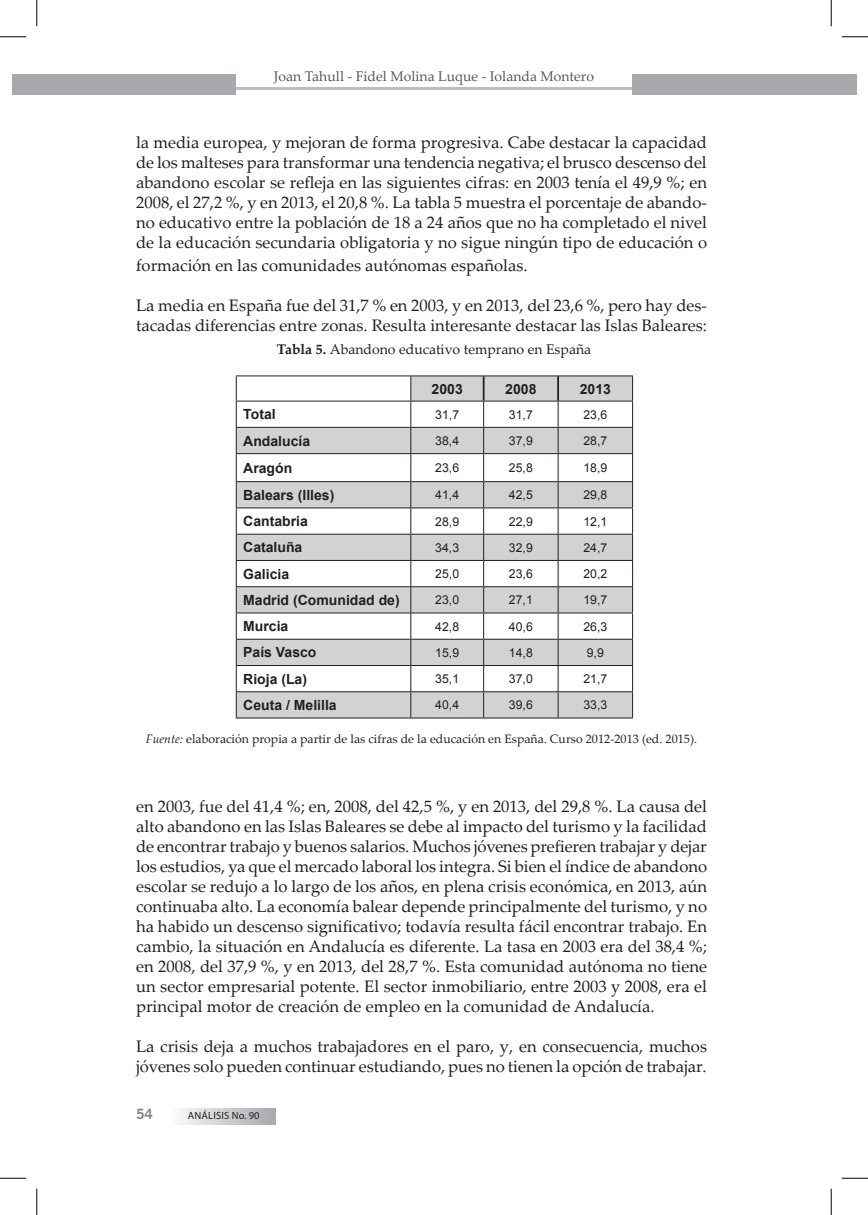
<style>
.page{position:relative;width:868px;height:1215px;background:#fff}
.page>*{position:absolute;margin:0;border:0;box-sizing:border-box;transform-origin:0 0}
.C__de_texto{font:16.62px/19.9px "Palatino Linotype";color:#231f20;text-align:justify}
.T_Tabla{font:700 14px "Arial";color:#231f20}
.t1{font:14px "Palatino Linotype";color:#57585a}
.Figura{font:14px "Palatino Linotype";color:#231f20}
.t2{font:700 14px "News Gothic BT";color:#808285}
.Tabla{font:12.25px "Arial";color:#231f20}
.Fuente{font:12.25px "Palatino Linotype";color:#231f20}
.Tabla-2{font:12.25px "Arial";color:#231f20}
.t3{font:10.5px "Myriad Pro";letter-spacing:.02em;color:#231f20}
.s1{font-weight:700}
.s2{font-style:italic}
</style>
<div class="page">
<div style="left:170px;top:1108px;width:106px;height:16px;background:linear-gradient(to right,#fdfdfd,#a7a8ac)"></div>
<svg style="left:235px;top:87px;width:397px;height:3px"></svg>
<div style="left:830px;top:74px;width:25px;height:20px;background:#a8a9ad"></div>
<div style="left:632px;top:74px;width:198px;height:20px;background:#a8a9ad"></div>
<div style="left:12px;top:74px;width:223px;height:20px;background:#a8a9ad"></div>
<hr style="left:236px;top:375px;width:174px;height:1px;background:#231f20">
<hr style="left:410px;top:375px;width:73px;height:1px;background:#231f20">
<hr style="left:483px;top:375px;width:75px;height:1px;background:#231f20">
<hr style="left:558px;top:375px;width:74px;height:1px;background:#231f20">
<hr style="left:236px;top:717px;width:174px;height:1px;background:#231f20">
<hr style="left:410px;top:717px;width:73px;height:1px;background:#231f20">
<hr style="left:483px;top:717px;width:75px;height:1px;background:#231f20">
<hr style="left:558px;top:717px;width:74px;height:1px;background:#231f20">
<svg style="left:236px;top:376px;width:397px;height:341px"></svg>
<svg style="left:0;top:36px;width:26px;height:1px"></svg>
<svg style="left:841px;top:36px;width:26px;height:1px"></svg>
<svg style="left:0;top:1177px;width:26px;height:1px"></svg>
<svg style="left:841px;top:1177px;width:26px;height:1px"></svg>
<svg style="left:36px;top:0;width:1px;height:26px"></svg>
<svg style="left:36px;top:1188px;width:1px;height:26px"></svg>
<svg style="left:830px;top:0;width:1px;height:26px"></svg>
<svg style="left:830px;top:1188px;width:1px;height:26px"></svg>
<p class="t1" style="left:274px;top:66px;width:321px">Joan Tahull - Fidel Molina Luque - Iolanda Montero</p>
<p class="C__de_texto" style="left:136px;top:132px;width:572px">la media europea, y mejoran de forma progresiva. Cabe destacar la capacidad de los malteses para transformar una tendencia negativa; el brusco descenso del abandono escolar se refleja en las siguientes cifras: en 2003 tenía el 49,9 %; en 2008, el 27,2 %, y en 2013, el 20,8 %. La tabla 5 muestra el porcentaje de abando&shy;no educativo entre la población de 18 a 24 años que no ha completado el nivel de la educación secundaria obligatoria y no sigue ningún tipo de educación o</p>
<p class="C__de_texto" style="left:136px;top:255px;width:393px">formación en las comunidades autónomas españolas.</p>
<p class="C__de_texto" style="left:136px;top:294px;width:572px">La media en España fue del 31,7 % en 2003, y en 2013, del 23,6 %, pero hay des&shy;tacadas diferencias entre zonas. Resulta interesante destacar las Islas Baleares:</p>
<p class="Figura" style="left:277px;top:339px;width:316px"><span class="s1">Tabla 5.</span> Abandono educativo temprano en España</p>
<p class="T_Tabla" style="left:431px;top:379px;width:33px">2003</p>
<p class="T_Tabla" style="left:505px;top:379px;width:33px">2008</p>
<p class="T_Tabla" style="left:579px;top:379px;width:33px">2013</p>
<p class="T_Tabla" style="left:243px;top:405px;width:34px">Total</p>
<p class="Tabla-2" style="left:435px;top:406px;width:25px">31,7</p>
<p class="Tabla-2" style="left:508px;top:406px;width:25px">31,7</p>
<p class="Tabla-2" style="left:583px;top:406px;width:25px">23,6</p>
<p class="T_Tabla" style="left:243px;top:431px;width:68px">Andalucía</p>
<p class="Tabla" style="left:435px;top:432px;width:25px">38,4</p>
<p class="Tabla" style="left:508px;top:432px;width:25px">37,9</p>
<p class="Tabla" style="left:583px;top:432px;width:25px">28,7</p>
<p class="T_Tabla" style="left:243px;top:458px;width:50px">Aragón</p>
<p class="Tabla" style="left:435px;top:460px;width:25px">23,6</p>
<p class="Tabla" style="left:508px;top:460px;width:25px">25,8</p>
<p class="Tabla" style="left:583px;top:460px;width:25px">18,9</p>
<p class="T_Tabla" style="left:243px;top:486px;width:93px">Balears (Illes)</p>
<p class="Tabla" style="left:435px;top:487px;width:25px">41,4</p>
<p class="Tabla" style="left:508px;top:487px;width:25px">42,5</p>
<p class="Tabla" style="left:583px;top:487px;width:25px">29,8</p>
<p class="T_Tabla" style="left:243px;top:512px;width:66px">Cantabria</p>
<p class="Tabla" style="left:435px;top:513px;width:25px">28,9</p>
<p class="Tabla" style="left:508px;top:513px;width:25px">22,9</p>
<p class="Tabla" style="left:583px;top:513px;width:25px">12,1</p>
<p class="T_Tabla" style="left:243px;top:538px;width:61px">Cataluña</p>
<p class="Tabla" style="left:435px;top:539px;width:25px">34,3</p>
<p class="Tabla" style="left:508px;top:539px;width:25px">32,9</p>
<p class="Tabla" style="left:583px;top:539px;width:25px">24,7</p>
<p class="T_Tabla" style="left:243px;top:564px;width:47px">Galicia</p>
<p class="Tabla" style="left:435px;top:565px;width:25px">25,0</p>
<p class="Tabla" style="left:508px;top:565px;width:25px">23,6</p>
<p class="Tabla" style="left:583px;top:565px;width:25px">20,2</p>
<p class="T_Tabla" style="left:243px;top:591px;width:158px">Madrid (Comunidad de)</p>
<p class="Tabla" style="left:435px;top:592px;width:25px">23,0</p>
<p class="Tabla" style="left:508px;top:592px;width:25px">27,1</p>
<p class="Tabla" style="left:583px;top:592px;width:25px">19,7</p>
<p class="T_Tabla" style="left:243px;top:617px;width:47px">Murcia</p>
<p class="Tabla" style="left:435px;top:618px;width:25px">42,8</p>
<p class="Tabla" style="left:508px;top:618px;width:25px">40,6</p>
<p class="Tabla" style="left:583px;top:618px;width:25px">26,3</p>
<p class="T_Tabla" style="left:243px;top:643px;width:75px">País Vasco</p>
<p class="Tabla" style="left:435px;top:644px;width:25px">15,9</p>
<p class="Tabla" style="left:508px;top:644px;width:25px">14,8</p>
<p class="Tabla" style="left:586px;top:644px;width:19px">9,9</p>
<p class="T_Tabla" style="left:243px;top:669px;width:65px">Rioja (La)</p>
<p class="Tabla" style="left:435px;top:670px;width:25px">35,1</p>
<p class="Tabla" style="left:508px;top:670px;width:25px">37,0</p>
<p class="Tabla" style="left:583px;top:670px;width:25px">21,7</p>
<p class="T_Tabla" style="left:243px;top:696px;width:95px">Ceuta / Melilla</p>
<p class="Tabla" style="left:435px;top:697px;width:25px">40,4</p>
<p class="Tabla" style="left:508px;top:697px;width:25px">39,6</p>
<p class="Tabla" style="left:583px;top:697px;width:25px">33,3</p>
<p class="Fuente" style="left:146px;top:730px;width:552px"><span class="s2">Fuente:</span> elaboración propia a partir de las cifras de la educación en España. Curso 2012-2013 (ed. 2015).</p>
<p class="C__de_texto" style="left:136px;top:796px;width:572px">en 2003, fue del 41,4 %; en, 2008, del 42,5 %, y en 2013, del 29,8 %. La causa del alto abandono en las Islas Baleares se debe al impacto del turismo y la facilidad de encontrar trabajo y buenos salarios. Muchos jóvenes prefieren trabajar y dejar los estudios, ya que el mercado laboral los integra. Si bien el índice de abandono escolar se redujo a lo largo de los años, en plena crisis económica, en 2013, aún continuaba alto. La economía balear depende principalmente del turismo, y no ha habido un descenso significativo; todavía resulta fácil encontrar trabajo. En cambio, la situación en Andalucía es diferente. La tasa en 2003 era del 38,4 %; en 2008, del 37,9 %, y en 2013, del 28,7 %. Esta comunidad autónoma no tiene un sector empresarial potente. El sector inmobiliario, entre 2003 y 2008, era el principal motor de creación de empleo en la comunidad de Andalucía.</p>
<p class="C__de_texto" style="left:136px;top:1035px;width:572px">La crisis deja a muchos trabajadores en el paro, y, en consecuencia, muchos jóvenes solo pueden continuar estudiando, pues no tienen la opción de trabajar.</p>
<p class="t2" style="left:136px;top:1105px;width:18px">54</p>
<p class="t3" style="left:188px;top:1108px;width:73px">ANÁLISIS No. 90</p>
</div>
